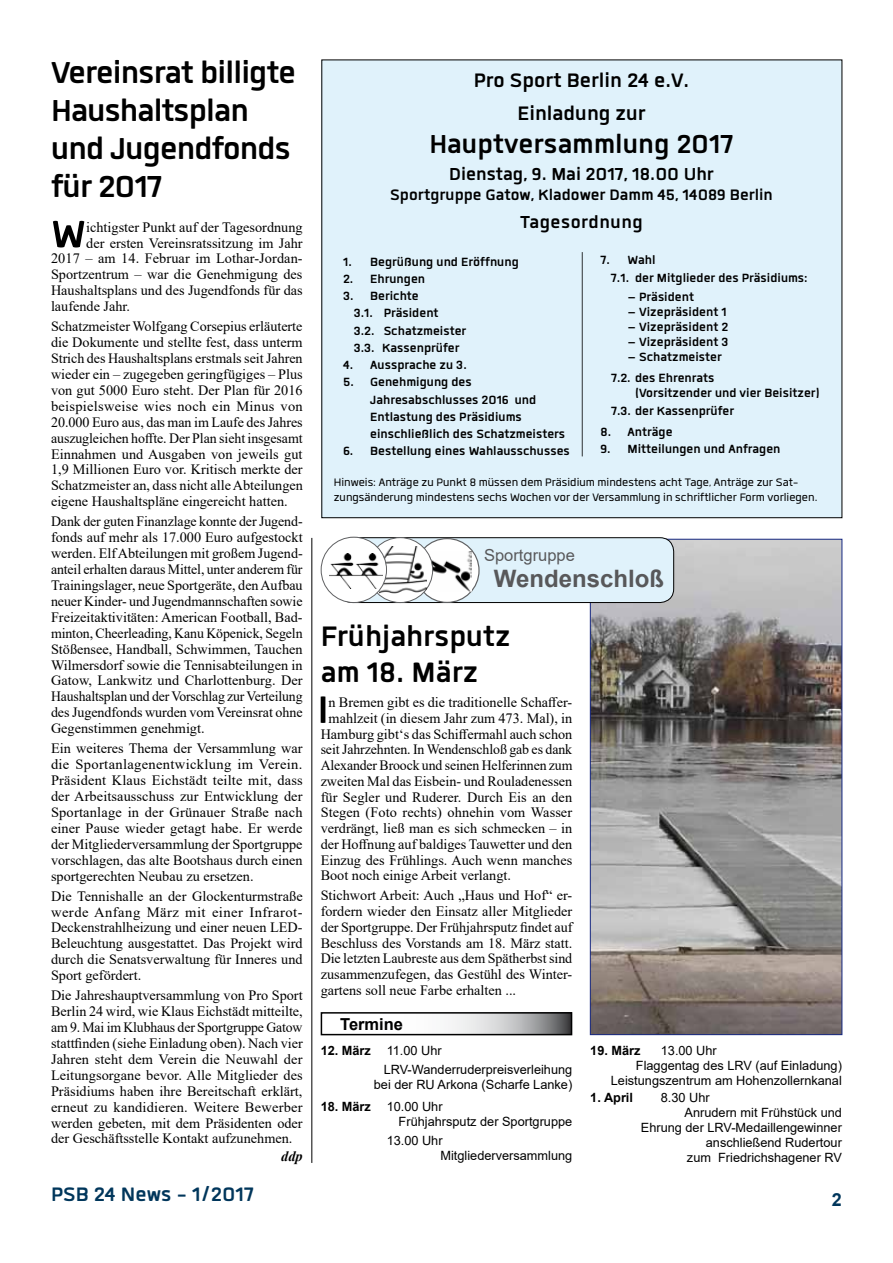
<style>
.page{position:relative;width:893px;height:1263px;background:#fff}
.page>*{position:absolute;margin:0;border:0;box-sizing:border-box;transform-origin:0 0}
.t1{font:700 53.25px "Quan";color:#000}
.t2{font:700 52.95px "Quan";color:#000}
.t3{font:700 42px/37.8px "Quan";letter-spacing:-.02em;color:#000}
.t4{font:700 39px/35.1px "Quan";color:#000}
.t5{font:700 36px "Quan";color:#000}
.t6{font:700 27px/32.4px "Quan";color:#000;text-align:center}
.t7{font:700 27px "Quan";color:#00365b}
.t8{font:700 24px "Quan";color:#000}
.t9{font:700 24px "Quan";letter-spacing:.02em;color:#000}
.t10{font:700 24px "Arial";color:#58585a}
.t11{font:700 21px "Quan";color:#000}
.t12{font:700 18px "Arial";color:#00365b}
.t13{font:700 16.5px/17.2px "Quan";color:#000}
.t14{font:16.5px "Arial";color:#58585a}
.t15{font:700 16.5px "Arial";color:#000}
.t16{font:15px/15.6px "Quan";color:#000}
.t17{font:14.25px/15.9px "Times New Roman";color:#000;text-align:justify}
.t18{font:italic 700 14.25px "Times New Roman";color:#000}
.t19{font:12.75px/15px "Arial";color:#000}
.t20{font:700 12.75px "Arial";color:#000}
.s1{font-weight:700}
</style>
<div class="page">
<div style="left:322px;top:60px;width:520px;height:458px;background:#e0f2fb"></div>
<hr style="left:582px;top:252px;width:1px;height:204px;background:#000">
<img style="left:592px;top:541px;width:248px;height:492px">
<div style="left:590px;top:539px;width:252px;height:496px;border:1px solid #172983"></div>
<div style="left:339px;top:538px;width:335px;height:64px;background:#e0f2fb;border-radius:14px"></div>
<div style="left:338px;top:537px;width:336px;height:66px;border:1px solid #000;border-radius:14px"></div>
<div style="left:415px;top:539px;width:64px;height:63px;background:#fff;border-radius:50%"></div>
<div style="left:415px;top:538px;width:65px;height:65px;border:1px solid #606163;border-radius:50%"></div>
<img style="left:426px;top:551px;width:46px;height:40px">
<div style="left:368px;top:538px;width:65px;height:64px;background:#fff;border-radius:50%"></div>
<div style="left:367px;top:537px;width:66px;height:66px;border:1px solid #606163;border-radius:50%"></div>
<img style="left:379px;top:547px;width:47px;height:47px">
<div style="left:321px;top:537px;width:65px;height:65px;background:#fff;border-radius:50%"></div>
<div style="left:321px;top:537px;width:66px;height:66px;border:1px solid #606163;border-radius:50%"></div>
<img style="left:329px;top:554px;width:53px;height:34px">
<svg style="left:452px;top:1015px;width:117px;height:17px;background:#b9b9bb"></svg>
<div style="left:321px;top:1012px;width:251px;height:23px;border:2px solid #000"></div>
<hr style="left:311px;top:538px;width:1px;height:625px;background:#000">
<h3 class="t3" style="left:51px;top:53px;width:247px">Vereinsrat billigte<br>Haushaltsplan und Jugendfonds für 2017</h3>
<h1 class="t1" style="left:51px;top:208px;width:37px">W</h1>
<p class="t17" style="left:86px;top:218px;width:218px">ichtigster Punkt auf der Tagesordnung</p>
<p class="t17" style="left:86px;top:234px;width:218px">der ersten Vereinsratssitzung im Jahr</p>
<p class="t17" style="left:51px;top:250px;width:253px">2017 – am 14. Februar im Lothar-Jordan-</p>
<p class="t17" style="left:51px;top:266px;width:253px">Sportzentrum – war die Genehmigung des</p>
<p class="t17" style="left:51px;top:282px;width:253px">Haushaltsplans und des Jugendfonds für das</p>
<p class="t17" style="left:51px;top:298px;width:81px">laufende Jahr.</p>
<p class="t17" style="left:51px;top:318px;width:253px">Schatzmeister Wolfgang Corsepius erläuterte die Dokumente und stellte fest, dass unterm Strich des Haushaltsplans erstmals seit Jahren wieder ein – zugegeben geringfügiges – Plus von gut 5000 Euro steht. Der Plan für 2016 beispielsweise wies noch ein Minus von 20.000 Euro aus, das man im Laufe des Jahres auszugleichen hoffte. Der Plan sieht insgesamt Einnahmen und Ausgaben von jeweils gut 1,9 Millionen Euro vor. Kritisch merkte der Schatzmeister an, dass nicht alle Abteilungen eigene Haushaltspläne eingereicht hatten.</p>
<p class="t17" style="left:51px;top:513px;width:253px">Dank der guten Finanzlage konnte der Jugend&shy;fonds auf mehr als 17.000 Euro aufgestockt werden. Elf Abteilungen mit großem Jugend&shy;anteil erhalten daraus Mittel, unter anderem für Trainingslager, neue Sportgeräte, den Aufbau neuer Kinder- und Jugendmannschaften sowie Freizeitaktivitäten: American Football, Bad&shy;minton, Cheerleading, Kanu Köpenick, Segeln Stößensee, Handball, Schwimmen, Tauchen Wilmersdorf sowie die Tennisabteilungen in Gatow, Lankwitz und Charlottenburg. Der Haushaltsplan und der Vorschlag zur Verteilung des Jugendfonds wurden vom Vereinsrat ohne Gegenstimmen genehmigt.</p>
<p class="t17" style="left:51px;top:740px;width:253px">Ein weiteres Thema der Versammlung war die Sportanlagenentwicklung im Verein.<br>Präsident Klaus Eichstädt teilte mit, dass der Arbeitsausschuss zur Entwicklung der Sportanlage in der Grünauer Straße nach einer Pause wieder getagt habe. Er werde der Mitgliederversammlung der Sportgruppe vorschlagen, das alte Bootshaus durch einen sportgerechten Neubau zu ersetzen.</p>
<p class="t17" style="left:51px;top:887px;width:253px">Die Tennishalle an der Glockenturmstraße werde Anfang März mit einer Infrarot-Deckenstrahlheizung und einer neuen LED-Beleuchtung ausgestattet. Das Projekt wird durch die Senatsverwaltung für Inneres und Sport gefördert.</p>
<p class="t17" style="left:51px;top:987px;width:253px">Die Jahreshauptversammlung von Pro Sport Berlin 24 wird, wie Klaus Eichstädt mitteilte, am 9. Mai im Klubhaus der Sportgruppe Gatow stattfinden (siehe Einladung oben). Nach vier Jahren steht dem Verein die Neuwahl der Leitungsorgane bevor. Alle Mitglieder des Präsidiums haben ihre Bereitschaft erklärt, erneut zu kandidieren. Weitere Bewerber werden gebeten, mit dem Präsidenten oder der Geschäftsstelle Kontakt aufzunehmen.</p>
<p class="t18" style="left:281px;top:1146px;width:23px">ddp</p>
<h3 class="t7" style="left:51px;top:1181px;width:204px">PSB 24 News - 1/2017</h3>
<h3 class="t6" style="left:474px;top:64px;width:217px">Pro Sport Berlin 24 e.V.<br>Einladung zur</h3>
<h3 class="t5" style="left:429px;top:126px;width:306px">Hauptversammlung 2017</h3>
<h3 class="t8" style="left:449px;top:163px;width:266px">Dienstag, 9. Mai 2017, 18.00 Uhr</h3>
<h3 class="t11" style="left:390px;top:185px;width:384px">Sportgruppe Gatow, Kladower Damm 45, 14089 Berlin</h3>
<h3 class="t9" style="left:520px;top:211px;width:124px">Tagesordnung</h3>
<p class="t13" style="left:343px;top:253px;width:177px">1. Begrüßung und Eröffnung</p>
<p class="t13" style="left:343px;top:270px;width:84px">2. Ehrungen</p>
<p class="t13" style="left:354px;top:287px;width:114px;text-indent:-10px">3. Berichte<br>3.1. Präsident<br>3.2. Schatzmeister<br>3.3. Kassenprüfer</p>
<p class="t13" style="left:343px;top:356px;width:125px">4. Aussprache zu 3.</p>
<p class="t13" style="left:370px;top:373px;width:197px;text-indent:-27px">5. Genehmigung des<br>Jahresabschlusses 2016 und<br>Entlastung des Präsidiums einschließlich des Schatzmeisters</p>
<p class="t13" style="left:343px;top:442px;width:228px">6. Bestellung eines Wahlausschusses</p>
<p class="t13" style="left:611px;top:251px;width:198px;text-indent:-10px">7. Wahl<br>7.1. der Mitglieder des Präsidiums:</p>
<p class="t13" style="left:627px;top:288px;width:68px">– Präsident</p>
<p class="t13" style="left:627px;top:303px;width:101px">– Vizepräsident 1</p>
<p class="t13" style="left:627px;top:318px;width:102px">– Vizepräsident 2</p>
<p class="t13" style="left:627px;top:333px;width:102px">– Vizepräsident 3</p>
<p class="t13" style="left:611px;top:346px;width:112px;line-height:21.5px;text-indent:16px">– Schatzmeister<br>7.2. des Ehrenrats</p>
<p class="t13" style="left:611px;top:384px;width:210px;text-indent:24px">(Vorsitzender und vier Beisitzer)<br>7.3. der Kassenprüfer</p>
<p class="t13" style="left:600px;top:423px;width:74px">8. Anträge</p>
<p class="t13" style="left:600px;top:440px;width:181px">9. Mitteilungen und Anfragen</p>
<p class="t16" style="left:334px;top:474px;width:485px">Hinweis: Anträge zu Punkt 8 müssen dem Präsidium mindestens acht Tage, Anträge zur Sat&shy;zungsänderung mindestens sechs Wochen vor der Versammlung in schriftlicher Form vorliegen.</p>
<p class="t14" style="left:484px;top:544px;width:92px">Sportgruppe</p>
<h3 class="t10" style="left:494px;top:562px;width:172px">Wendenschloß</h3>
<h3 class="t4" style="left:321px;top:619px;width:191px">Frühjahrsputz am 18. März</h3>
<h2 class="t2" style="left:317px;top:684px;width:13px">I</h2>
<p class="t17" style="left:329px;top:694px;width:245px">n Bremen gibt es die traditionelle Schaffer-</p>
<p class="t17" style="left:329px;top:710px;width:245px">mahlzeit (in diesem Jahr zum 473. Mal), in</p>
<p class="t17" style="left:321px;top:725px;width:253px">Hamburg gibt‘s das Schiffermahl auch schon</p>
<p class="t17" style="left:321px;top:741px;width:253px">seit Jahrzehnten. In Wendenschloß gab es dank</p>
<p class="t17" style="left:321px;top:757px;width:253px">Alexander Broock und seinen Helferinnen zum</p>
<p class="t17" style="left:321px;top:773px;width:253px">zweiten Mal das Eisbein- und Rouladenessen</p>
<p class="t17" style="left:321px;top:788px;width:253px">für Segler und Ruderer. Durch Eis an den</p>
<p class="t17" style="left:321px;top:804px;width:253px">Stegen (Foto rechts) ohnehin vom Wasser</p>
<p class="t17" style="left:321px;top:820px;width:253px">verdrängt, ließ man es sich schmecken – in</p>
<p class="t17" style="left:321px;top:836px;width:253px">der Hoffnung auf baldiges Tauwetter und den</p>
<p class="t17" style="left:321px;top:851px;width:253px">Einzug des Frühlings. Auch wenn manches</p>
<p class="t17" style="left:321px;top:867px;width:192px">Boot noch einige Arbeit verlangt.</p>
<p class="t17" style="left:321px;top:887px;width:253px">Stichwort Arbeit: Auch „Haus und Hof“ er&shy;fordern wieder den Einsatz aller Mitglieder der Sportgruppe. Der Frühjahrsputz findet auf Beschluss des Vorstands am 18. März statt.<br>Die letzten Laubreste aus dem Spätherbst sind zusammenzufegen, das Gestühl des Winter&shy;gartens soll neue Farbe erhalten ...</p>
<p class="t15" style="left:340px;top:1013px;width:64px">Termine</p>
<p class="t19" style="left:384px;top:1041px;width:190px;line-height:19.4px;text-indent:-63px"><span class="s1">12. März</span> 11.00 Uhr<br>LRV-Wanderruderpreisverleihung</p>
<p class="t19" style="left:374px;top:1077px;width:200px">bei der RU Arkona (Scharfe Lanke)</p>
<p class="t19" style="left:399px;top:1098px;width:175px;text-indent:-78px"><span class="s1">18. März</span> 10.00 Uhr<br>Frühjahrsputz der Sportgruppe</p>
<p class="t19" style="left:440px;top:1133px;width:133px;text-indent:-54px">13.00 Uhr<br>Mitgliederversammlung</p>
<p class="t20" style="left:590px;top:1042px;width:52px">19. März</p>
<p class="t19" style="left:661px;top:1043px;width:57px">13.00 Uhr</p>
<p class="t19" style="left:636px;top:1058px;width:208px">Flaggentag des LRV (auf Einladung)</p>
<p class="t19" style="left:611px;top:1073px;width:233px">Leistungszentrum am Hohenzollernkanal</p>
<p class="t20" style="left:590px;top:1089px;width:44px">1. April</p>
<p class="t19" style="left:661px;top:1090px;width:50px">8.30 Uhr</p>
<p class="t19" style="left:685px;top:1105px;width:159px">Anrudern mit Frühstück und</p>
<p class="t19" style="left:641px;top:1120px;width:203px">Ehrung der LRV-Medaillengewinner</p>
<p class="t19" style="left:706px;top:1135px;width:138px">anschließend Rudertour</p>
<p class="t19" style="left:687px;top:1150px;width:156px">zum Friedrichshagener RV</p>
<p class="t12" style="left:832px;top:1186px;width:12px">2</p>
</div>
